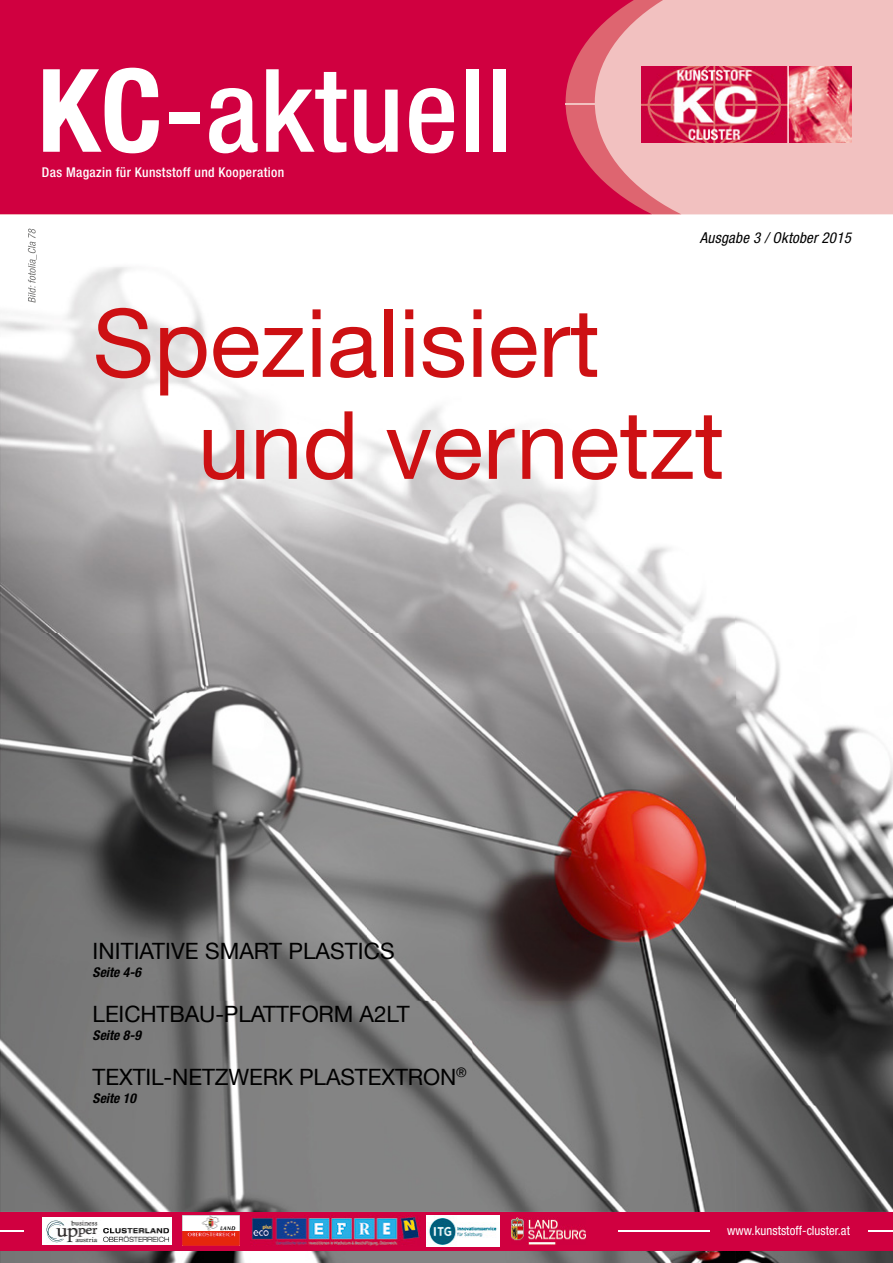
<style>
.page{position:relative;width:893px;height:1263px;background:#fff}
.page>*{position:absolute;margin:0;border:0;box-sizing:border-box;transform-origin:0 0}
.t1{font:500 condensed 115.5px "Helvetica Neue";letter-spacing:.01em;color:#fff}
.t2{font:94.5px/102px "Helvetica Neue";color:#cd1013}
.t3{font:22.5px "Helvetica Neue";letter-spacing:-.005em;color:#000}
.t4{font:italic condensed 15px "Helvetica Neue";letter-spacing:.015em;color:#000}
.t5{font:500 condensed 13.5px "Helvetica Neue";letter-spacing:.025em;color:#fff}
.t6{font:italic 700 condensed 13.5px "Helvetica Neue";letter-spacing:.005em;color:#000}
.t7{font:condensed 12.75px "Helvetica Neue";letter-spacing:.005em;color:#fff}
.s1{font-weight:700}
</style>
<div class="page">
<div style="left:0;top:0;width:893px;height:215px;background:#d00040"></div>
<svg style="left:566px;top:32px;width:29px;height:141px;fill:#de6570"></svg>
<svg style="left:595px;top:0;width:298px;height:214px;background:#efb3b5"></svg>
<img style="left:642px;top:66px;width:210px;height:77px">
<hr style="left:565px;top:104px;width:30px;height:1px;background:#f2c1c0">
<img style="left:0;top:214px;width:651px;height:1px">
<img style="left:651px;top:214px;width:242px;height:1px">
<img style="left:0;top:228px;width:893px;height:1035px">
<img style="left:28px;top:267px;width:9px;height:36px">
<img style="left:28px;top:229px;width:9px;height:38px">
<div style="left:0;top:1212px;width:893px;height:38px;background:#d00040"></div>
<hr style="left:0;top:1230px;width:893px;height:1px;background:#fff">
<div style="left:24px;top:1215px;width:593px;height:30px;background:#d00040"></div>
<div style="left:710px;top:1225px;width:157px;height:12px;background:#d00040"></div>
<img style="left:183px;top:1215px;width:56px;height:30px">
<img style="left:426px;top:1216px;width:74px;height:30px">
<img style="left:511px;top:1217px;width:75px;height:28px">
<div style="left:43px;top:1218px;width:129px;height:27px;background:#fff"></div>
<img style="left:47px;top:1220px;width:123px;height:23px">
<img style="left:250px;top:1215px;width:170px;height:31px">
<h1 class="t1" style="left:37px;top:42px;width:476px"><span class="s1">KC</span>-aktuell</h1>
<p class="t5" style="left:42px;top:164px;width:244px">Das Magazin für Kunststoff und Kooperation</p>
<p class="t4" style="left:700px;top:229px;width:153px">Ausgabe 3 / Oktober 2015</p>
<h2 class="t2" style="left:198px;top:298px;width:528px;text-indent:-105px">Spezialisiert und vernetzt</h2>
<p class="t3" style="left:93px;top:934px;width:304px">INITIATIVE SMART PLASTICS</p>
<p class="t6" style="left:93px;top:963px;width:50px">Seite 4-6</p>
<p class="t3" style="left:93px;top:997px;width:319px">LEICHTBAU-PLATTFORM A2LT</p>
<p class="t6" style="left:93px;top:1026px;width:50px">Seite 8-9</p>
<p class="t3" style="left:93px;top:1060px;width:376px">TEXTIL-NETZWERK PLASTEXTRON<sup>®</sup></p>
<p class="t6" style="left:93px;top:1089px;width:45px">Seite 10</p>
<p class="t7" style="left:727px;top:1223px;width:124px">www.kunststoff-cluster.at</p>
</div>
